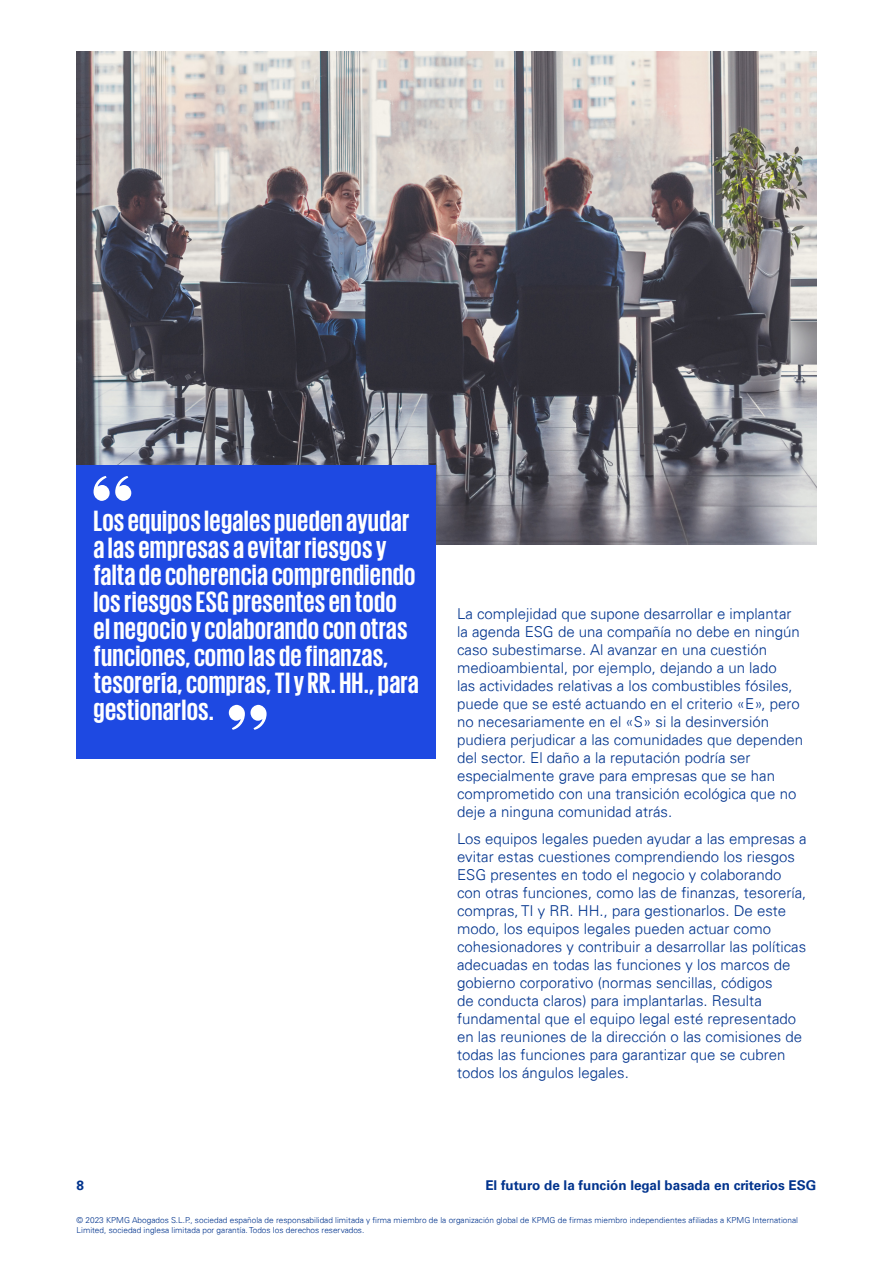
<style>
.page{position:relative;width:893px;height:1263px;background:#fff}
.page>*{position:absolute;margin:0;border:0;box-sizing:border-box;transform-origin:0 0}
.t1{font:700 30px/27px "KPMG";letter-spacing:.01em;color:#fff}
.t2{font:300 15px/18px "Univers 45";color:#00338d}
.t3{font:700 13.5px "Univers 65";color:#00338d}
.t4{font:300 8.25px/9.9px "Univers 45";color:#00338d}
</style>
<div class="page">
<img style="left:77px;top:51px;width:739px;height:493px">
<div style="left:77px;top:466px;width:359px;height:293px;background:#1e49e2"></div>
<svg style="left:229px;top:705px;width:38px;height:25px"></svg>
<svg style="left:94px;top:476px;width:37px;height:25px"></svg>
<p class="t1" style="left:94px;top:507px;width:327px">Los equipos legales pueden ayudar a las empresas a evitar riesgos y falta de coherencia comprendiendo los riesgos ESG presentes en todo el negocio y colaborando con otras funciones, como las de finanzas, tesorería, compras, TI y RR. HH., para gestionarlos.</p>
<p class="t2" style="left:457px;top:605px;width:347px">La complejidad que supone desarrollar e implantar la agenda ESG de una compañía no debe en ningún caso subestimarse. Al avanzar en una cuestión medioambiental, por ejemplo, dejando a un lado<br>las actividades relativas a los combustibles fósiles, puede que se esté actuando en el criterio «E», pero no necesariamente en el «S» si la desinversión pudiera perjudicar a las comunidades que dependen del sector. El daño a la reputación podría ser especialmente grave para empresas que se han comprometido con una transición ecológica que no deje a ninguna comunidad atrás.</p>
<p class="t2" style="left:457px;top:829px;width:351px">Los equipos legales pueden ayudar a las empresas a evitar estas cuestiones comprendiendo los riesgos ESG presentes en todo el negocio y colaborando con otras funciones, como las de finanzas, tesorería, compras, TI y RR. HH., para gestionarlos. De este modo, los equipos legales pueden actuar como cohesionadores y contribuir a desarrollar las políticas adecuadas en todas las funciones y los marcos de gobierno corporativo (normas sencillas, códigos<br>de conducta claros) para implantarlas. Resulta fundamental que el equipo legal esté representado en las reuniones de la dirección o las comisiones de todas las funciones para garantizar que se cubren todos los ángulos legales.</p>
<p class="t3" style="left:77px;top:1177px;width:9px">8</p>
<p class="t3" style="left:485px;top:1177px;width:332px">El futuro de la función legal basada en criterios ESG</p>
<p class="t4" style="left:77px;top:1215px;width:723px">© 2023 KPMG Abogados S.L.P., sociedad española de responsabilidad limitada y firma miembro de la organización global de KPMG de firmas miembro independientes afiliadas a KPMG International<br>Limited, sociedad inglesa limitada por garantía. Todos los derechos reservados.</p>
</div>
